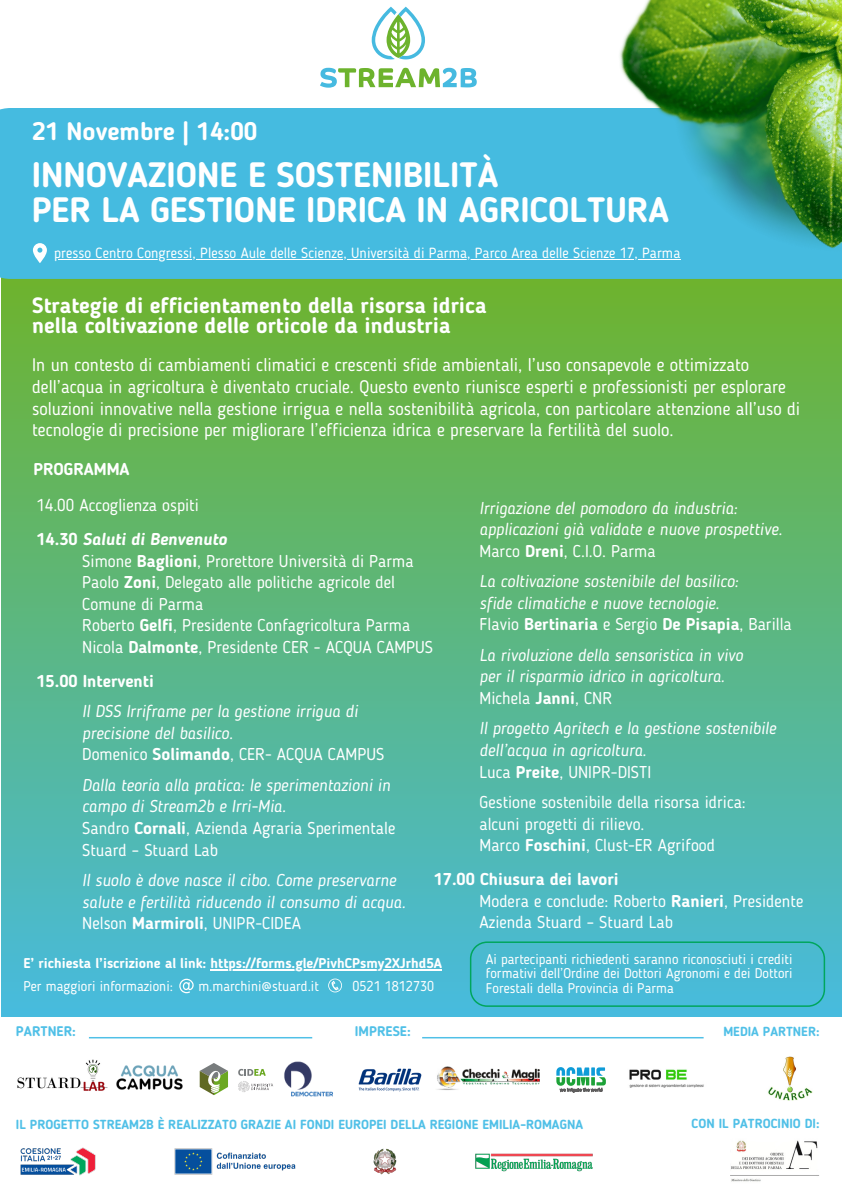
<style>
.page{position:relative;width:842px;height:1191px;background:#fff}
.page>*{position:absolute;margin:0;border:0;box-sizing:border-box;transform-origin:0 0}
.t1{font:700 35px/34.5px "Blogger Sans";color:#fff}
.t2{font:700 25px "Blogger Sans";color:#fff}
.t3{font:700 22px/19.5px "Blogger Sans";color:#fff}
.t4{font:18px/21.8px "Blogger Sans";color:#fff}
.t5{font:italic 17px/21.6px "Blogger Sans";color:#fff}
.t6{font:17px/21.6px "Blogger Sans";color:#fff}
.t7{font:700 17px "Blogger Sans";color:#fff}
.t8{font:14.6px "Blogger Sans";color:#fff}
.t9{font:14px/14.2px "Blogger Sans";color:#fff;text-align:justify}
.t10{font:700 14px "Blogger Sans";color:#fff}
.t11{font:700 13.8px "Blogger Sans";color:#50c0e7}
.t12{font:700 13px "Blogger Sans";color:#50c0e7}
.s1{font-weight:700}
.s2{font-weight:700;font-style:italic}
.s3{font-style:normal}
.s4{font-weight:700;font-style:normal}
</style>
<div class="page">
<img style="left:20px;top:1147px;width:76px;height:29px">
<img style="left:174px;top:1148px;width:122px;height:27px">
<img style="left:373px;top:1148px;width:24px;height:27px">
<img style="left:475px;top:1153px;width:118px;height:19px">
<hr style="left:89px;top:1036px;width:223px;height:2px;background:#50c0e7">
<hr style="left:422px;top:1036px;width:282px;height:2px;background:#50c0e7">
<img style="left:17px;top:1059px;width:90px;height:32px">
<img style="left:116px;top:1065px;width:67px;height:25px">
<svg style="left:200px;top:1063px;width:28px;height:32px"></svg>
<svg style="left:238px;top:1068px;width:35px;height:24px"></svg>
<img style="left:284px;top:1061px;width:49px;height:36px">
<img style="left:437px;top:1066px;width:102px;height:24px">
<svg style="left:556px;top:1067px;width:50px;height:25px"></svg>
<img style="left:629px;top:1069px;width:75px;height:19px">
<img style="left:358px;top:1068px;width:63px;height:23px">
<img style="left:768px;top:1056px;width:45px;height:44px">
<div style="left:1px;top:277px;width:841px;height:739px;background:linear-gradient(to bottom,#6eb32d,#47bbdf)"></div>
<svg style="left:372px;top:7px;width:53px;height:52px"></svg>
<svg style="left:320px;top:68px;width:157px;height:20px"></svg>
<div style="left:0;top:108px;width:590px;height:171px;background:#45bbe0"></div>
<img style="left:590px;top:0;width:252px;height:338px">
<hr style="left:211px;top:969px;width:231px;height:1px;background:#fff">
<svg style="left:179px;top:978px;width:15px;height:15px"></svg>
<svg style="left:328px;top:978px;width:14px;height:13px"></svg>
<svg style="left:33px;top:243px;width:14px;height:20px"></svg>
<hr style="left:54px;top:258px;width:421px;height:1px;background:#fff">
<hr style="left:475px;top:258px;width:205px;height:1px;background:#fff">
<img style="left:730px;top:1140px;width:89px;height:42px">
<div style="left:470px;top:941px;width:355px;height:65px;background:#49bad4"></div>
<p class="t2" style="left:32px;top:121px;width:227px">21 Novembre | 14:00</p>
<p class="t1" style="left:32px;top:161px;width:639px">INNOVAZIONE E SOSTENIBILITÀ<br>PER LA GESTIONE IDRICA IN AGRICOLTURA</p>
<h6 class="t8" style="left:54px;top:247px;width:628px">presso Centro Congressi, Plesso Aule delle Scienze, Università di Parma, Parco Area delle Scienze 17, Parma</h6>
<p class="t3" style="left:32px;top:297px;width:456px">Strategie di efficientamento della risorsa idrica nella coltivazione delle orticole da industria</p>
<p class="t4" style="left:32px;top:355px;width:770px">In un contesto di cambiamenti climatici e crescenti sfide ambientali, l’uso consapevole e ottimizzato dell’acqua in agricoltura è diventato cruciale. Questo evento riunisce esperti e professionisti per esplorare soluzioni innovative nella gestione irrigua e nella sostenibilità agricola, con particolare attenzione all’uso di tecnologie di precisione per migliorare l’efficienza idrica e preservare la fertilità del suolo.</p>
<p class="t7" style="left:33px;top:462px;width:98px">PROGRAMMA</p>
<p class="t6" style="left:36px;top:496px;width:164px">14.00 Accoglienza ospiti</p>
<p class="t6" style="left:82px;top:530px;width:352px;text-indent:-46px"><span class="s1">14.30</span> <span class="s2">Saluti di Benvenuto<br></span>Simone <span class="s1">Baglioni</span>, Prorettore Università di Parma Paolo <span class="s1">Zoni</span>, Delegato alle politiche agricole del Comune di Parma<br>Roberto <span class="s1">Gelfi</span>, Presidente Confagricoltura Parma Nicola <span class="s1">Dalmonte</span>, Presidente CER - ACQUA CAMPUS</p>
<p class="t7" style="left:36px;top:674px;width:119px">15.00 Interventi</p>
<p class="t5" style="left:82px;top:702px;width:304px">Il DSS Irriframe per la gestione irrigua di precisione del basilico.<br><span class="s3">Domenico</span> <span class="s4">Solimando</span><span class="s3">, CER- ACQUA CAMPUS</span></p>
<p class="t5" style="left:82px;top:775px;width:315px">Dalla teoria alla pratica: le sperimentazioni in campo di Stream2b e Irri-Mia.<br><span class="s3">Sandro</span> <span class="s4">Cornali</span><span class="s3">, Azienda Agraria Sperimentale Stuard – Stuard Lab</span></p>
<p class="t5" style="left:82px;top:870px;width:325px">Il suolo è dove nasce il cibo. Come preservarne salute e fertilità riducendo il consumo di acqua.<br><span class="s3">Nelson</span> <span class="s4">Marmiroli</span><span class="s3">, UNIPR-CIDEA</span></p>
<p class="t5" style="left:480px;top:498px;width:304px">Irrigazione del pomodoro da industria: applicazioni già validate e nuove prospettive.<br><span class="s3">Marco</span> <span class="s4">Dreni</span><span class="s3">, C.I.O. Parma</span></p>
<p class="t5" style="left:480px;top:572px;width:314px">La coltivazione sostenibile del basilico:<br>sfide climatiche e nuove tecnologie.<br><span class="s3">Flavio</span> <span class="s4">Bertinaria</span> <span class="s3">e Sergio</span> <span class="s4">De Pisapia</span><span class="s3">, Barilla</span></p>
<p class="t5" style="left:480px;top:645px;width:265px">La rivoluzione della sensoristica in vivo per il risparmio idrico in agricoltura.<br><span class="s3">Michela</span> <span class="s4">Janni</span><span class="s3">, CNR</span></p>
<p class="t5" style="left:480px;top:719px;width:298px">Il progetto Agritech e la gestione sostenibile dell’acqua in agricoltura.<br><span class="s3">Luca</span> <span class="s4">Preite</span><span class="s3">, UNIPR-DISTI</span></p>
<p class="t6" style="left:480px;top:792px;width:268px">Gestione sostenibile della risorsa idrica: alcuni progetti di rilievo.<br>Marco <span class="s1">Foschini</span>, Clust-ER Agrifood</p>
<p class="t6" style="left:480px;top:869px;width:325px;text-indent:-46px"><span class="s1">17.00 Chiusura dei lavori<br></span>Modera e conclude: Roberto <span class="s1">Ranieri</span>, Presidente<br>Azienda Stuard – Stuard Lab</p>
<h6 class="t10" style="left:23px;top:957px;width:420px">E’ richiesta l’iscrizione al link: https://forms.gle/PivhCPsmy2XJrhd5A</h6>
<h6 class="t9" style="left:23px;top:979px;width:151px">Per maggiori informazioni:</h6>
<h6 class="t9" style="left:198px;top:979px;width:122px">m.marchini@stuard.it</h6>
<h6 class="t9" style="left:353px;top:979px;width:83px">0521 1812730</h6>
<p class="t9" style="left:486px;top:953px;width:308px">Ai partecipanti richiedenti saranno riconosciuti i crediti formativi dell’Ordine dei Dottori Agronomi e dei Dottori Forestali della Provincia di Parma</p>
<h6 class="t11" style="left:16px;top:1025px;width:62px">PARTNER:</h6>
<h6 class="t11" style="left:355px;top:1025px;width:57px">IMPRESE:</h6>
<p class="t12" style="left:723px;top:1026px;width:98px">MEDIA PARTNER:</p>
<h6 class="t12" style="left:16px;top:1118px;width:569px">IL PROGETTO STREAM2B È REALIZZATO GRAZIE AI FONDI EUROPEI DELLA REGIONE EMILIA-ROMAGNA</h6>
<p class="t12" style="left:692px;top:1118px;width:129px">CON IL PATROCINIO DI:</p>
</div>
